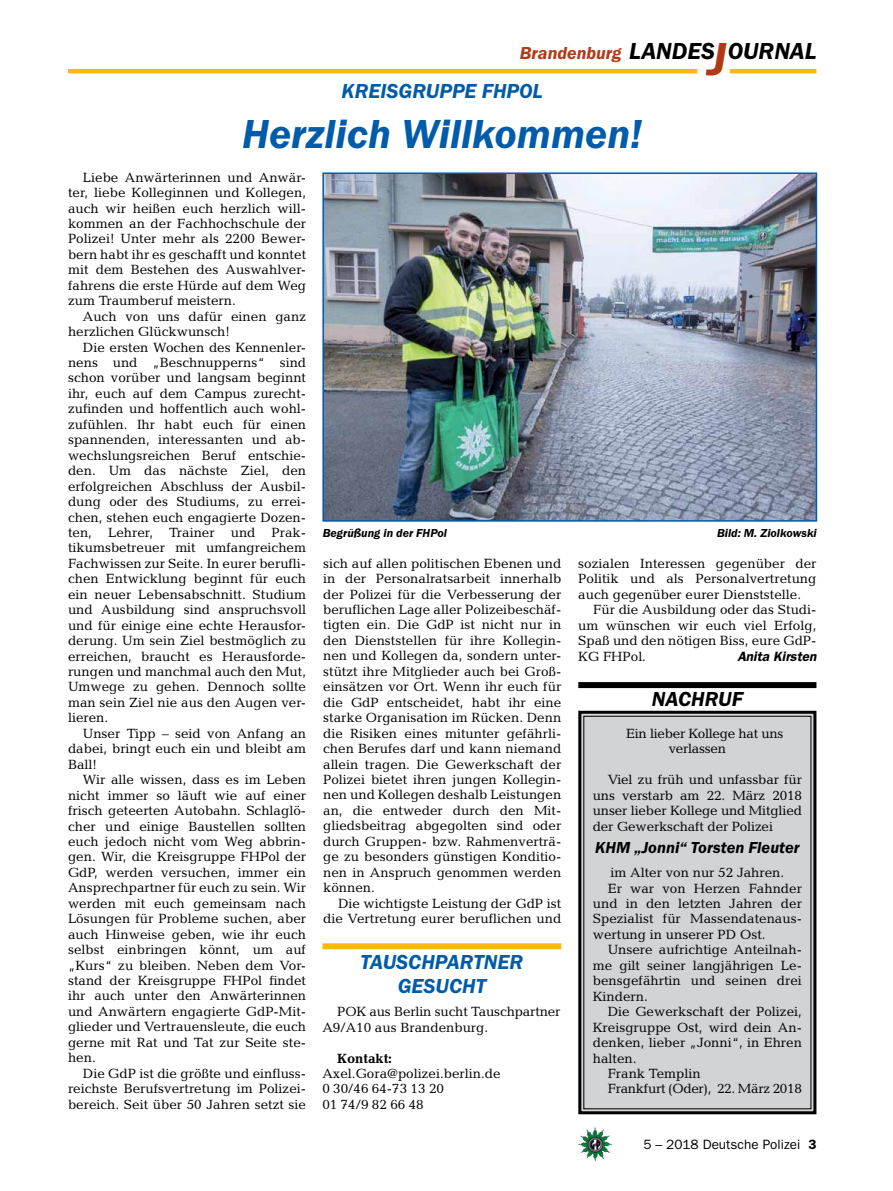
<style>
.page{position:relative;width:893px;height:1191px;background:#fff}
.page>*{position:absolute;margin:0;border:0;box-sizing:border-box;transform-origin:0 0}
.t1{font:italic 600 42px "Franklin Gothic Itc T";color:#005baa}
.t2{font:italic 600 24px "Franklin Gothic Itc T";color:#000}
.t3{font:italic 600 21px/24px "Franklin Gothic Itc T";color:#005baa}
.t4{font:italic 600 21px "Franklin Gothic Itc T";color:#000}
.t5{font:italic 600 18px "Franklin Gothic Itc T";color:#b33916}
.t6{font:italic 600 16.5px "Franklin Gothic Itc T";color:#000}
.t7{font:13.5px/15.5px "Candida";color:#000;text-align:justify}
.t8{font:13.5px/15.5px "Candida";letter-spacing:-.02em;color:#000}
.t9{font:13.5px "Franklin Gothic";color:#000}
.t10{font:italic 600 13.5px "Franklin Gothic";color:#000}
.t11{font:700 13.5px "Candida";color:#000}
.t12{font:italic 600 12px "Franklin Gothic Itc T";color:#000}
.s1{font-size:48px;color:#b33916}
.s2{font-weight:600}
</style>
<div class="page">
<img style="left:578px;top:1127px;width:17px;height:25px">
<hr style="left:730px;top:69px;width:86px;height:4px;background:#fdb913">
<hr style="left:68px;top:69px;width:629px;height:4px;background:#fdb913">
<img style="left:325px;top:175px;width:489px;height:343px">
<div style="left:322px;top:172px;width:495px;height:349px;border:2px solid #005baa"></div>
<div style="left:322px;top:943px;width:239px;height:6px;background:#fdb913"></div>
<svg style="left:578px;top:710px;width:239px;height:405px"></svg>
<div style="left:578px;top:682px;width:238px;height:6px;background:#000"></div>
<h3 class="t5" style="left:520px;top:42px;width:103px">Brandenburg</h3>
<h3 class="t3" style="left:342px;top:79px;width:59px">Kreisgruppe</h3>
<h3 class="t3" style="left:482px;top:79px;width:50px">FHPol</h3>
<h2 class="t2" style="left:629px;top:37px;width:189px">LANDES<span class="s1">J</span>OURNAL</h2>
<h1 class="t1" style="left:242px;top:109px;width:402px">Herzlich Willkommen!</h1>
<p class="t7" style="left:68px;top:169px;width:240px;text-indent:15px">Liebe Anwärterinnen und Anwär&shy;ter, liebe Kolleginnen und Kollegen, auch wir heißen euch herzlich will&shy;kommen an der Fachhochschule der Polizei! Unter mehr als 2200 Bewer&shy;bern habt ihr es geschafft und konntet mit dem Bestehen des Auswahlver&shy;fahrens die erste Hürde auf dem Weg zum Traumberuf meistern.</p>
<p class="t7" style="left:68px;top:308px;width:240px;text-indent:15px">Auch von uns dafür einen ganz herzlichen Glückwunsch!</p>
<p class="t7" style="left:68px;top:339px;width:240px;text-indent:15px">Die ersten Wochen des Kennenler&shy;nens und „Beschnupperns“ sind schon vorüber und langsam beginnt ihr, euch auf dem Campus zurecht&shy;zufinden und hoffentlich auch wohl&shy;zufühlen. Ihr habt euch für einen spannenden, interessanten und ab&shy;wechslungsreichen Beruf entschie&shy;den. Um das nächste Ziel, den erfolgreichen Abschluss der Ausbil&shy;dung oder des Studiums, zu errei&shy;chen, stehen euch engagierte Dozen&shy;ten, Lehrer, Trainer und Prak&shy;tikumsbetreuer mit umfangreichem Fachwissen zur Seite. In eurer berufli&shy;chen Entwicklung beginnt für euch ein neuer Lebensabschnitt. Studium und Ausbildung sind anspruchsvoll und für einige eine echte Herausfor&shy;derung. Um sein Ziel bestmöglich zu erreichen, braucht es Herausforde&shy;rungen und manchmal auch den Mut, Umwege zu gehen. Dennoch sollte man sein Ziel nie aus den Augen ver&shy;lieren.</p>
<p class="t7" style="left:68px;top:725px;width:240px;text-indent:15px">Unser Tipp – seid von Anfang an dabei, bringt euch ein und bleibt am Ball!</p>
<p class="t7" style="left:68px;top:772px;width:240px;text-indent:15px">Wir alle wissen, dass es im Leben nicht immer so läuft wie auf einer frisch geteerten Autobahn. Schlaglö&shy;cher und einige Baustellen sollten euch jedoch nicht vom Weg abbrin&shy;gen. Wir, die Kreisgruppe FHPol der GdP, werden versuchen, immer ein Ansprechpartner für euch zu sein. Wir werden mit euch gemeinsam nach Lösungen für Probleme suchen, aber auch Hinweise geben, wie ihr euch selbst einbringen könnt, um auf „Kurs“ zu bleiben. Neben dem Vor&shy;stand der Kreisgruppe FHPol findet ihr auch unter den Anwärterinnen und Anwärtern engagierte GdP-Mit&shy;glieder und Vertrauensleute, die euch gerne mit Rat und Tat zur Seite ste&shy;hen.</p>
<p class="t7" style="left:68px;top:1065px;width:240px;text-indent:15px">Die GdP ist die größte und einfluss&shy;reichste Berufsvertretung im Polizei&shy;bereich. Seit über 50 Jahren setzt sie</p>
<p class="t12" style="left:323px;top:526px;width:126px">Begrüßung in der FHPol</p>
<p class="t12" style="left:717px;top:526px;width:101px">Bild: M. Ziolkowski</p>
<p class="t7" style="left:323px;top:555px;width:240px">sich auf allen politischen Ebenen und in der Personalratsarbeit innerhalb der Polizei für die Verbesserung der beruflichen Lage aller Polizeibeschäf&shy;tigten ein. Die GdP ist nicht nur in den Dienststellen für ihre Kollegin&shy;nen und Kollegen da, sondern unter&shy;stützt ihre Mitglieder auch bei Groß&shy;einsätzen vor Ort. Wenn ihr euch für die GdP entscheidet, habt ihr eine starke Organisation im Rücken. Denn die Risiken eines mitunter gefährli&shy;chen Berufes darf und kann niemand allein tragen. Die Gewerkschaft der Polizei bietet ihren jungen Kollegin&shy;nen und Kollegen deshalb Leistungen an, die entweder durch den Mit&shy;gliedsbeitrag abgegolten sind oder durch Gruppen- bzw. Rahmenverträ&shy;ge zu besonders günstigen Konditio&shy;nen in Anspruch genommen werden können.</p>
<p class="t7" style="left:323px;top:895px;width:240px;text-align:right">Die wichtigste Leistung der GdP ist die Vertretung eurer beruflichen und</p>
<h3 class="t3" style="left:398px;top:949px;width:100px;text-indent:11px">chpar tner gesu</h3>
<h3 class="t3" style="left:361px;top:949px;width:13px">Taus</h3>
<h3 class="t3" style="left:449px;top:973px;width:38px">cht</h3>
<p class="t7" style="left:322px;top:1004px;width:240px;text-indent:15px">POK aus Berlin sucht Tauschpartner<br>A9/A10 aus Brandenburg.</p>
<p class="t11" style="left:337px;top:1050px;width:56px">Kontakt:</p>
<p class="t7" style="left:322px;top:1065px;width:180px;text-align:left">Axel.Gora@polizei.berlin.de<br>0 30/46 64-73 13 20<br>01 74/9 82 66 48</p>
<p class="t7" style="left:578px;top:556px;width:240px">sozialen Interessen gegenüber der Politik und als Personalvertretung auch gegenüber eurer Dienststelle.</p>
<p class="t7" style="left:578px;top:602px;width:240px;text-indent:15px">Für die Ausbildung oder das Studi&shy;um wünschen wir euch viel Erfolg, Spaß und den nötigen Biss, eure GdP-KG FHPol.</p>
<p class="t10" style="left:737px;top:648px;width:81px">Anita Kirsten</p>
<h3 class="t4" style="left:652px;top:687px;width:67px">na chruf</h3>
<p class="t8" style="left:669px;top:725px;width:116px;text-indent:-43px">Ein lieber Kollege hat uns verlassen</p>
<p class="t7" style="left:593px;top:772px;width:211px;text-indent:15px">Viel zu früh und unfassbar für uns verstarb am 22. März 2018 unser lieber Kollege und Mitglied der Gewerkschaft der Polizei</p>
<p class="t6" style="left:595px;top:838px;width:206px">KHM „Jonni“ Torsten Fleuter</p>
<p class="t7" style="left:610px;top:865px;width:175px">im Alter von nur 52 Jahren.</p>
<p class="t7" style="left:608px;top:880px;width:196px">Er war von Herzen Fahnder</p>
<p class="t7" style="left:593px;top:895px;width:211px">und in den letzten Jahren der</p>
<p class="t7" style="left:593px;top:911px;width:211px">Spezialist für Massendatenaus-</p>
<p class="t7" style="left:593px;top:926px;width:174px">wertung in unserer PD Ost.</p>
<p class="t7" style="left:608px;top:942px;width:196px">Unsere aufrichtige Anteilnah-</p>
<p class="t7" style="left:593px;top:957px;width:211px">me gilt seiner langjährigen Le-</p>
<p class="t7" style="left:593px;top:973px;width:211px">bensgefährtin und seinen drei</p>
<p class="t7" style="left:593px;top:988px;width:56px">Kindern.</p>
<p class="t7" style="left:608px;top:1004px;width:196px">Die Gewerkschaft der Polizei,</p>
<p class="t7" style="left:593px;top:1019px;width:211px">Kreisgruppe Ost, wird dein An-</p>
<p class="t7" style="left:593px;top:1034px;width:211px">denken, lieber „Jonni“, in Ehren</p>
<p class="t7" style="left:593px;top:1050px;width:45px">halten.</p>
<p class="t7" style="left:608px;top:1065px;width:95px">Frank Templin</p>
<p class="t8" style="left:608px;top:1081px;width:196px">Frankfurt (Oder), 22. März 2018</p>
<p class="t9" style="left:643px;top:1136px;width:175px">5 – 2018 Deutsche Polizei <span class="s2">3</span></p>
</div>
